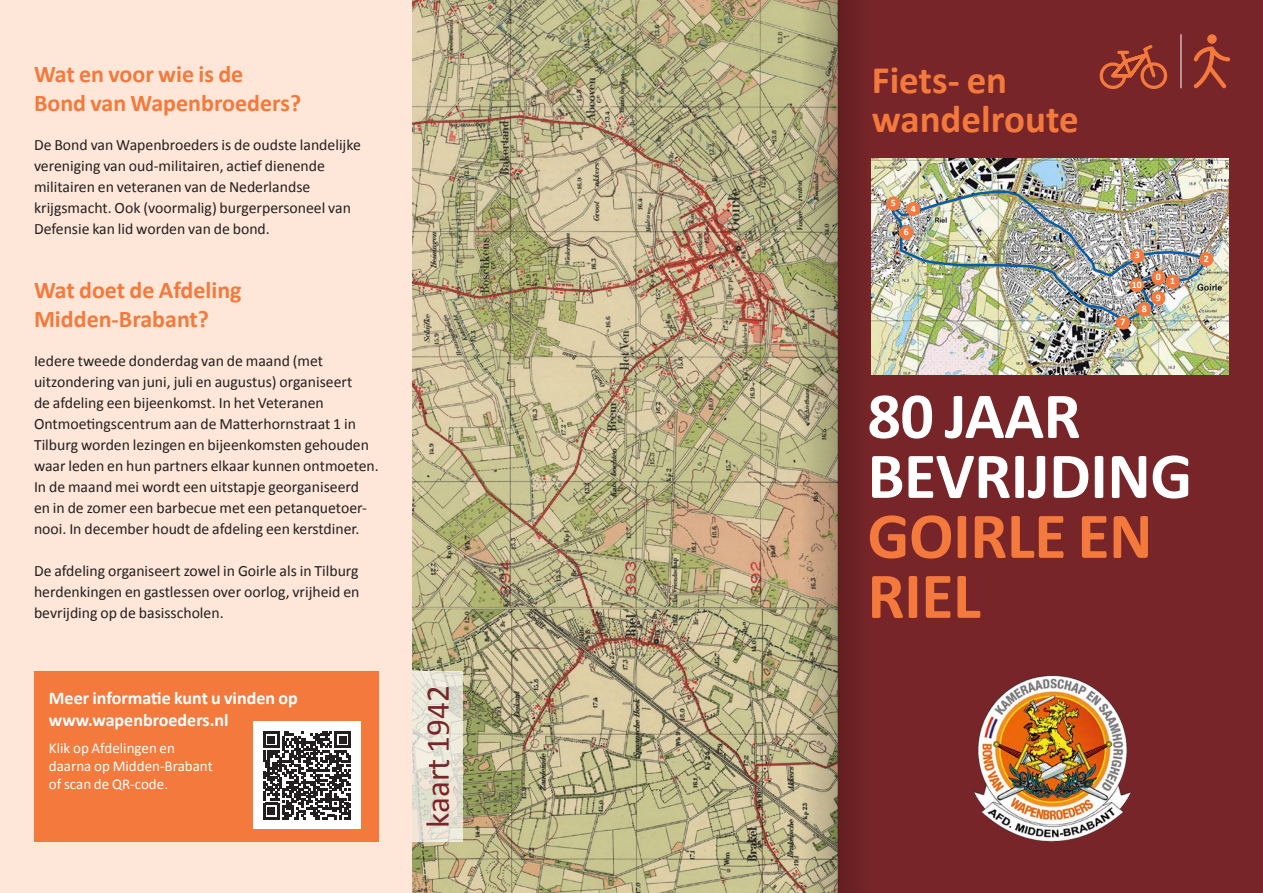
<style>
.page{position:relative;width:1263px;height:893px;background:#fff}
.page>*{position:absolute;margin:0;border:0;box-sizing:border-box;transform-origin:0 0}
.t1{font:700 66px/60px "Calibri";letter-spacing:-.01em;color:#fff}
.t2{font:700 66px/60px "Calibri";letter-spacing:-.01em;color:#f3793d}
.t3{font:700 39px/39px "Calibri";color:#f3793d}
.t4{font:33.3px "Calibri";color:#772528}
.t5{font:700 24px/28.8px "Calibri";color:#f3793d}
.t6{font:700 18px/21.6px "Calibri";color:#fff}
.t7{font:15.75px/21px "Calibri";color:#231f20}
.t8{font:15px/18px "Calibri";color:#fff}
.t9{font:700 9.9px "Calibri";color:#fff}
</style>
<div class="page">
<div style="left:838px;top:0;width:425px;height:893px;background:#772528"></div>
<div style="left:0;top:0;width:412px;height:893px;background:#fee7d8"></div>
<div style="left:34px;top:672px;width:344px;height:170px;background:#f3793d"></div>
<div style="left:253px;top:722px;width:108px;height:107px;background:#fff"></div>
<svg style="left:263px;top:731px;width:88px;height:88px"></svg>
<img style="left:412px;top:0;width:388px;height:893px">
<svg style="left:412px;top:671px;width:51px;height:170px;background:#e5e2d5"></svg>
<svg style="left:1099px;top:45px;width:69px;height:45px"></svg>
<svg style="left:1193px;top:46px;width:37px;height:42px"></svg>
<div style="left:1207px;top:34px;width:10px;height:10px;background:#f3793d;border-radius:50%"></div>
<hr style="left:1180px;top:34px;width:1px;height:54px;background:#fff">
<img style="left:973px;top:675px;width:159px;height:167px">
<img style="left:872px;top:158px;width:357px;height:216px">
<img style="left:891px;top:190px;width:316px;height:133px">
<div style="left:1166px;top:275px;width:14px;height:14px;background:#f3793d;border-radius:50%"></div>
<div style="left:1151px;top:271px;width:14px;height:14px;background:#f3793d;border-radius:50%"></div>
<div style="left:1130px;top:278px;width:14px;height:14px;background:#f3793d;border-radius:50%"></div>
<div style="left:1151px;top:291px;width:14px;height:14px;background:#f3793d;border-radius:50%"></div>
<div style="left:1137px;top:302px;width:14px;height:14px;background:#f3793d;border-radius:50%"></div>
<div style="left:1116px;top:316px;width:14px;height:14px;background:#f3793d;border-radius:50%"></div>
<div style="left:1199px;top:252px;width:14px;height:14px;background:#f3793d;border-radius:50%"></div>
<div style="left:1130px;top:249px;width:14px;height:14px;background:#f3793d;border-radius:50%"></div>
<div style="left:906px;top:202px;width:14px;height:14px;background:#f3793d;border-radius:50%"></div>
<div style="left:886px;top:196px;width:14px;height:15px;background:#f3793d;border-radius:50%"></div>
<div style="left:899px;top:226px;width:14px;height:14px;background:#f3793d;border-radius:50%"></div>
<div style="left:838px;top:0;width:30px;height:893px;background:#6c2124"></div>
<svg style="left:800px;top:0;width:38px;height:893px;background:#aba07b"></svg>
<h3 class="t5" style="left:34px;top:59px;width:269px">Wat en voor wie is de<br>Bond van Wapenbroeders?</h3>
<p class="t7" style="left:34px;top:133px;width:328px">De Bond van Wapenbroeders is de oudste landelijke vereniging van oud-militairen, actief dienende militairen en veteranen van de Nederlandse krijgsmacht. Ook (voormalig) burgerpersoneel van Defensie kan lid worden van de bond.</p>
<h3 class="t5" style="left:34px;top:276px;width:209px">Wat doet de Afdeling<br>Midden-Brabant?</h3>
<p class="t7" style="left:34px;top:350px;width:346px">Iedere tweede donderdag van de maand (met uitzondering van juni, juli en augustus) organiseert<br>de afdeling een bijeenkomst. In het Veteranen Ontmoetingscentrum aan de Matterhornstraat 1 in Tilburg worden lezingen en bijeenkomsten gehouden waar leden en hun partners elkaar kunnen ontmoeten.<br>In de maand mei wordt een uitstapje georganiseerd en in de zomer een barbecue met een petanquetoer&shy;nooi. In december houdt de afdeling een kerstdiner.</p>
<p class="t7" style="left:34px;top:560px;width:327px;text-align:justify">De afdeling organiseert zowel in Goirle als in Tilburg herdenkingen en gastlessen over oorlog, vrijheid en bevrijding op de basisscholen.</p>
<p class="t6" style="left:49px;top:687px;width:250px">Meer informatie kunt u vinden op www.wapenbroeders.nl</p>
<p class="t8" style="left:49px;top:738px;width:165px">Klik op Afdelingen en daarna op Midden-Brabant of scan de QR-code.</p>
<h3 class="t4" style="left:415px;top:828px;width:144px;rotate:-90deg">kaart 1942</h3>
<h2 class="t3" style="left:872px;top:60px;width:208px">Fiets- en wandelroute</h2>
<p class="t9" style="left:891px;top:196px;width:7px">5</p>
<p class="t9" style="left:911px;top:201px;width:7px">4</p>
<p class="t9" style="left:904px;top:225px;width:7px">6</p>
<p class="t9" style="left:1135px;top:248px;width:7px">3</p>
<p class="t9" style="left:1132px;top:278px;width:12px">10</p>
<p class="t9" style="left:1121px;top:315px;width:7px">7</p>
<p class="t9" style="left:1142px;top:301px;width:7px">8</p>
<p class="t9" style="left:1156px;top:270px;width:7px">0</p>
<p class="t9" style="left:1156px;top:290px;width:7px">9</p>
<p class="t9" style="left:1170px;top:274px;width:7px">1</p>
<p class="t9" style="left:1204px;top:251px;width:7px">2</p>
<h1 class="t1" style="left:867px;top:385px;width:326px">80 JAAR<br>BEVRIJDING</h1>
<h1 class="t2" style="left:867px;top:505px;width:286px">GOIRLE EN<br>RIEL</h1>
</div>
